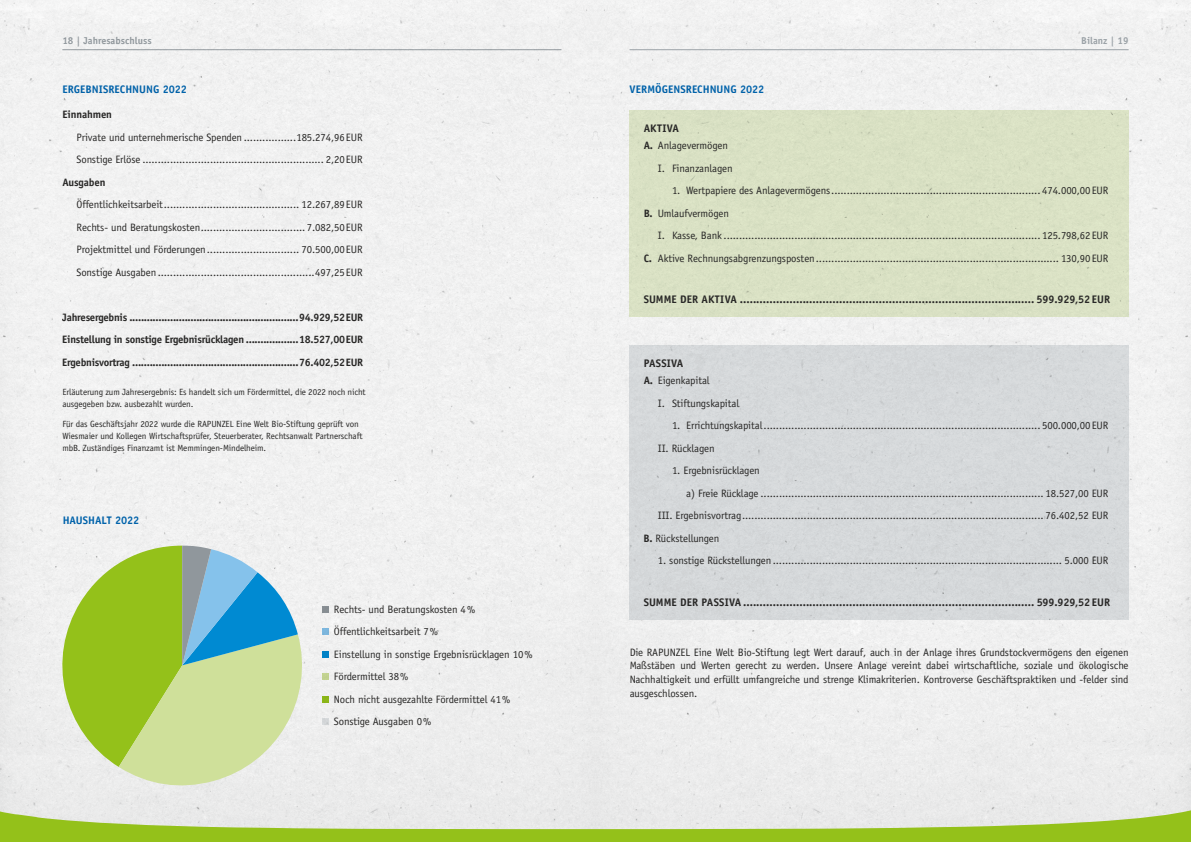
<style>
.page{position:relative;width:1191px;height:842px;background:#fff}
.page>*{position:absolute;margin:0;border:0;box-sizing:border-box;transform-origin:0 0}
.t1{font:700 11px "Officina Sans";letter-spacing:.005em;color:#2b2a29}
.t2{font:700 11px "Officina Sans";color:#0068b4}
.t3{font:10.8px/22.5px "Officina Sans";letter-spacing:-.01em;color:#2b2a29}
.t4{font:700 10.8px/22.5px "Officina Sans";letter-spacing:-.025em;color:#2b2a29;text-align:justify}
.t5{font:700 10px "Officina Sans";color:#9ba2a7}
.t6{font:9px/12px "Officina Sans";letter-spacing:-.01em;color:#2b2a29}
.s1{font-weight:700}
</style>
<div class="page">
<div style="left:0;top:0;width:595px;height:809px;background:#f0f0f1"></div>
<div style="left:595px;top:0;width:596px;height:842px;background:#efefef"></div>
<svg style="left:0;top:809px;width:1191px;height:33px"></svg>
<hr style="left:629px;top:49px;width:499px;height:1px;background:#9ba2a7">
<hr style="left:62px;top:49px;width:499px;height:1px;background:#9ba2a7">
<div style="left:629px;top:110px;width:499px;height:207px;background:#dae1c4"></div>
<div style="left:629px;top:345px;width:499px;height:275px;background:#d6d9db"></div>
<div style="left:322px;top:606px;width:7px;height:7px;background:#868c91"></div>
<div style="left:322px;top:628px;width:7px;height:7px;background:#7db6dd"></div>
<div style="left:322px;top:651px;width:7px;height:7px;background:#0082c6"></div>
<div style="left:322px;top:673px;width:7px;height:7px;background:#c2d190"></div>
<div style="left:322px;top:696px;width:7px;height:7px;background:#8bb618"></div>
<div style="left:322px;top:718px;width:7px;height:7px;background:#d2d5d7"></div>
<svg style="left:46px;top:546px;width:269px;height:244px;background:#b4d298"></svg>
<p class="t5" style="left:62px;top:34px;width:91px">18 | Jahresabschluss</p>
<p class="t5" style="left:1081px;top:34px;width:49px">Bilanz | 19</p>
<p class="t2" style="left:62px;top:82px;width:126px">ERGEBNISRECHNUNG 2022</p>
<p class="t4" style="left:62px;top:103px;width:51px">Einnahmen</p>
<p class="t3" style="left:77px;top:126px;width:288px">Private und unternehmerische Spenden .................185.274,96EUR<br>Sonstige Erlöse ........................................................... 2,20EUR</p>
<p class="t4" style="left:62px;top:170px;width:45px">Ausgaben</p>
<p class="t3" style="left:76px;top:193px;width:288px;text-align:justify">Öffentlichkeitsarbeit............................................ 12.267,89EUR Rechts- und Beratungskosten.................................. 7.082,50EUR Projektmittel und Förderungen.............................. 70.500,00EUR Sonstige Ausgaben...................................................497,25EUR</p>
<p class="t4" style="left:62px;top:305px;width:302px">Jahresergebnis ..........................................................94.929,52EUR Einstellung in sonstige Ergebnisrücklagen ..................18.527,00EUR Ergebnisvortrag .........................................................76.402,52EUR</p>
<p class="t6" style="left:62px;top:386px;width:305px">Erläuterung zum Jahresergebnis: Es handelt sich um Fördermittel, die 2022 noch nicht ausgegeben bzw. ausbezahlt wurden.</p>
<p class="t6" style="left:62px;top:418px;width:302px">Für das Geschäftsjahr 2022 wurde die RAPUNZEL Eine Welt Bio-Stiftung geprüft von<br>Wiesmaier und Kollegen Wirtschaftsprüfer, Steuerberater, Rechtsanwalt Partnerschaft mbB. Zuständiges Finanzamt ist Memmingen-Mindelheim.</p>
<p class="t2" style="left:62px;top:514px;width:78px">HAUSHALT 2022</p>
<p class="t3" style="left:334px;top:598px;width:200px">Rechts- und Beratungskosten 4%<br>Öffentlichkeitsarbeit 7%<br>Einstellung in sonstige Ergebnisrücklagen 10%<br>Fördermittel 38%<br>Noch nicht ausgezahlte Fördermittel 41%<br>Sonstige Ausgaben 0%</p>
<p class="t2" style="left:629px;top:82px;width:136px">VERMÖGENSRECHNUNG 2022</p>
<p class="t1" style="left:643px;top:122px;width:37px">AKTIVA</p>
<p class="t3" style="left:658px;top:134px;width:76px;text-indent:-14px"><span class="s1">A.</span> Anlagevermögen<br>I. Finanzanlagen</p>
<p class="t3" style="left:643px;top:179px;width:466px;text-indent:28px">1. Wertpapiere des Anlagevermögens.................................................................... 474.000,00EUR<br><span class="s1">B.</span> Umlaufvermögen</p>
<p class="t3" style="left:643px;top:224px;width:466px;text-align:right">I. Kasse, Bank ....................................................................................................... 125.798,62EUR<br><span class="s1">C.</span> Aktive Rechnungsabgrenzungsposten............................................................................... 130,90EUR</p>
<p class="t1" style="left:643px;top:292px;width:468px">SUMME DER AKTIVA ......................................................................................... 599.929,52EUR</p>
<p class="t1" style="left:643px;top:357px;width:41px">PASSIVA</p>
<p class="t3" style="left:658px;top:369px;width:83px;text-indent:-14px"><span class="s1">A.</span> Eigenkapital<br>I. Stiftungskapital</p>
<p class="t3" style="left:658px;top:414px;width:452px;text-indent:14px">1. Errichtungskapital.......................................................................................... 500.000,00EUR<br>II. Rücklagen</p>
<p class="t3" style="left:672px;top:459px;width:89px">1. Ergebnisrücklagen</p>
<p class="t3" style="left:686px;top:482px;width:424px">a) Freie Rücklage ............................................................................................ 18.527,00 EUR</p>
<p class="t3" style="left:658px;top:504px;width:452px">III. Ergebnisvortrag.................................................................................................. 76.402,52 EUR</p>
<p class="t3" style="left:643px;top:527px;width:77px"><span class="s1">B.</span> Rückstellungen</p>
<p class="t3" style="left:658px;top:549px;width:452px">1. sonstige Rückstellungen .............................................................................................. 5.000 EUR</p>
<p class="t1" style="left:643px;top:595px;width:468px">SUMME DER PASSIVA ........................................................................................ 599.929,52EUR</p>
<p class="t3" style="left:629px;top:645px;width:500px;line-height:14px;text-align:justify">Die RAPUNZEL Eine Welt Bio-Stiftung legt Wert darauf, auch in der Anlage ihres Grundstockvermögens den eigenen Maßstäben und Werten gerecht zu werden. Unsere Anlage vereint dabei wirtschaftliche, soziale und ökologische Nachhaltigkeit und erfüllt umfangreiche und strenge Klimakriterien. Kontroverse Geschäftspraktiken und -felder sind ausgeschlossen.</p>
</div>
